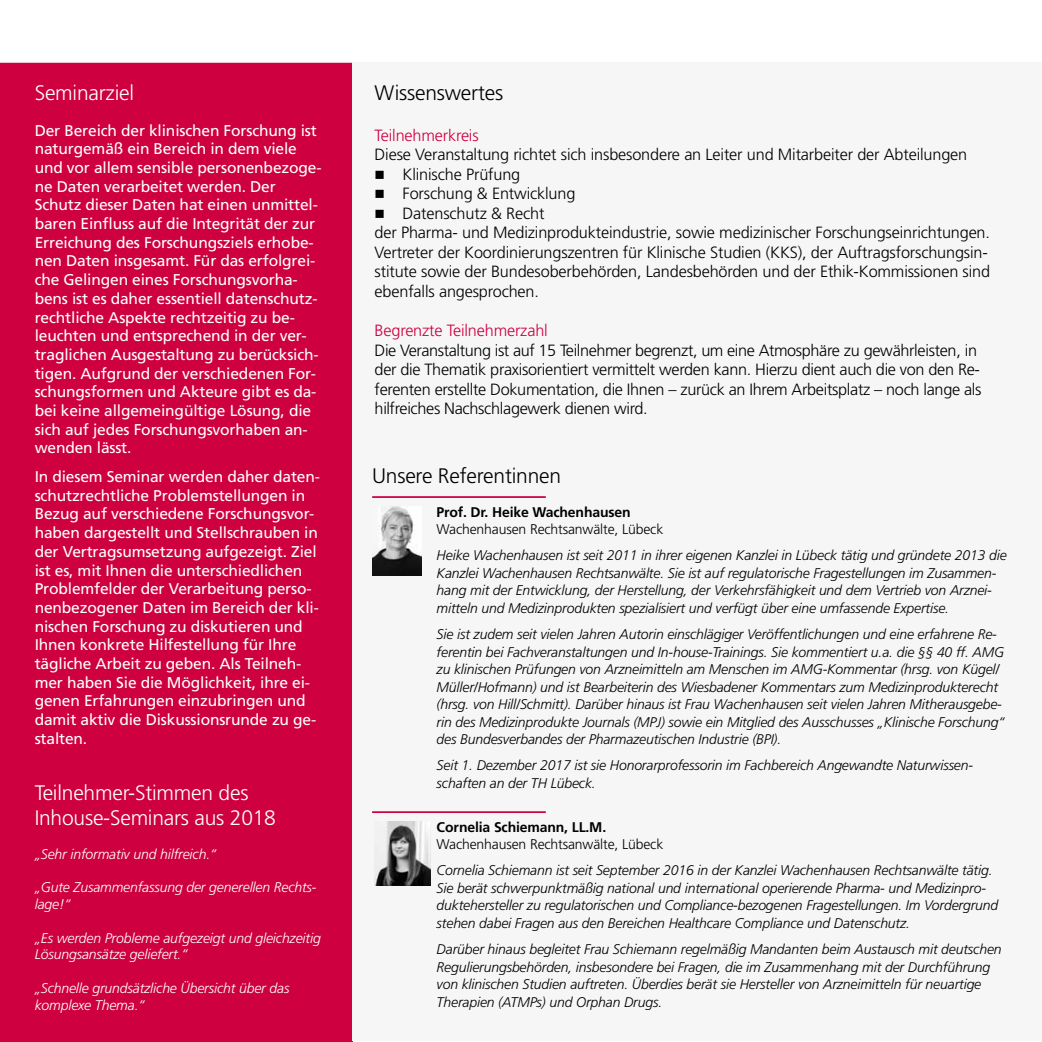
<style>
.page{position:relative;width:1042px;height:1042px;background:#fff}
.page>*{position:absolute;margin:0;border:0;box-sizing:border-box;transform-origin:0 0}
.t1{font:300 21px/25.2px "Frutiger LT Pro";letter-spacing:-.01em;color:#fff}
.t2{font:300 21px "Frutiger LT Pro";letter-spacing:-.01em;color:#000}
.t3{font:300 16.28px/19.6px "Frutiger LT Pro";letter-spacing:-.01em;color:#000}
.t4{font:300 16.28px "Frutiger LT Pro";letter-spacing:-.01em;color:#ce0040}
.t5{font:15.58px/18.7px "Frutiger LT Pro";letter-spacing:-.01em;color:#fff}
.t6{font:italic 300 14px/17.5px "Frutiger LT Pro";letter-spacing:-.01em;color:#000}
.t7{font:italic 300 14px/16.8px "Frutiger LT Pro";letter-spacing:-.01em;color:#fff}
.t8{font:300 14px "Frutiger LT Pro";letter-spacing:-.01em;color:#000}
.t9{font:700 14px "Frutiger LT Pro";letter-spacing:-.01em;color:#000}
</style>
<div class="page">
<hr style="left:0;top:63px;width:1042px;height:1px;background:#ce0040">
<div style="left:0;top:64px;width:352px;height:978px;background:#ce0040"></div>
<div style="left:352px;top:63px;width:690px;height:977px;background:#f6f6f6"></div>
<img style="left:372px;top:506px;width:50px;height:69px">
<hr style="left:372px;top:811px;width:174px;height:2px;background:#ce0040">
<img style="left:375px;top:821px;width:55px;height:65px">
<hr style="left:372px;top:496px;width:174px;height:2px;background:#ce0040">
<h1 class="t1" style="left:35px;top:80px;width:101px">Seminarziel</h1>
<p class="t5" style="left:35px;top:121px;width:288px">Der Bereich der klinischen Forschung ist naturgemäß ein Bereich in dem viele und vor allem sensible personenbezoge&shy;ne Daten verarbeitet werden. Der Schutz dieser Daten hat einen unmittel&shy;baren Einfluss auf die Integrität der zur Erreichung des Forschungsziels erhobe&shy;nen Daten insgesamt. Für das erfolgrei&shy;che Gelingen eines Forschungsvorha&shy;bens ist es daher essentiell datenschutz&shy;rechtliche Aspekte rechtzeitig zu be&shy;leuchten und entsprechend in der ver&shy;traglichen Ausgestaltung zu berücksich&shy;tigen. Aufgrund der verschiedenen For&shy;schungsformen und Akteure gibt es da&shy;bei keine allgemeingültige Lösung, die sich auf jedes Forschungsvorhaben an&shy;wenden lässt.</p>
<p class="t5" style="left:35px;top:467px;width:287px">In diesem Seminar werden daher daten&shy;schutzrechtliche Problemstellungen in Bezug auf verschiedene Forschungsvor&shy;haben dargestellt und Stellschrauben in der Vertragsumsetzung aufgezeigt. Ziel ist es, mit Ihnen die unterschiedlichen Problemfelder der Verarbeitung perso&shy;nenbezogener Daten im Bereich der kli&shy;nischen Forschung zu diskutieren und Ihnen konkrete Hilfestellung für Ihre tägliche Arbeit zu geben. Als Teilneh&shy;mer haben Sie die Möglichkeit, ihre ei&shy;genen Erfahrungen einzubringen und damit aktiv die Diskussionsrunde zu ge&shy;stalten.</p>
<h1 class="t1" style="left:35px;top:780px;width:243px">Teilnehmer-Stimmen des<br>Inhouse-Seminars aus 2018</h1>
<p class="t7" style="left:35px;top:845px;width:183px">„Sehr informativ und hilfreich.“</p>
<p class="t7" style="left:35px;top:879px;width:283px">„Gute Zusammenfassung der generellen Rechts&shy;lage!“</p>
<p class="t7" style="left:35px;top:929px;width:288px">„Es werden Probleme aufgezeigt und gleichzeitig<br>Lösungsansätze geliefert.“</p>
<p class="t7" style="left:35px;top:980px;width:256px">„Schnelle grundsätzliche Übersicht über das komplexe Thema.“</p>
<h1 class="t2" style="left:375px;top:81px;width:130px">Wissenswertes</h1>
<p class="t4" style="left:375px;top:125px;width:106px">Teilnehmerkreis</p>
<p class="t3" style="left:375px;top:145px;width:594px">Diese Veranstaltung richtet sich insbesondere an Leiter und Mitarbeiter der Abteilungen</p>
<p class="t3" style="left:375px;top:164px;width:147px">■ Klinische Prüfung</p>
<p class="t3" style="left:375px;top:184px;width:202px">■ Forschung &amp; Entwicklung</p>
<p class="t3" style="left:375px;top:203px;width:617px">■ Datenschutz &amp; Recht<br>der Pharma- und Medizinprodukteindustrie, sowie medizinischer Forschungseinrichtungen.<br>Vertreter der Koordinierungszentren für Klinische Studien (KKS), der Auftragsforschungsin&shy;stitute sowie der Bundesoberbehörden, Landesbehörden und der Ethik-Kommissionen sind ebenfalls angesprochen.</p>
<p class="t4" style="left:375px;top:321px;width:175px">Begrenzte Teilnehmerzahl</p>
<p class="t3" style="left:375px;top:340px;width:608px">Die Veranstaltung ist auf 15 Teilnehmer begrenzt, um eine Atmosphäre zu gewährleisten, in der die Thematik praxisorientiert vermittelt werden kann. Hierzu dient auch die von den Re&shy;ferenten erstellte Dokumentation, die Ihnen – zurück an Ihrem Arbeitsplatz – noch lange als hilfreiches Nachschlagewerk dienen wird.</p>
<h1 class="t2" style="left:372px;top:463px;width:190px">Unsere Referentinnen</h1>
<p class="t9" style="left:437px;top:503px;width:196px">Prof. Dr. Heike Wachenhausen</p>
<p class="t8" style="left:437px;top:521px;width:228px">Wachenhausen Rechtsanwälte, Lübeck</p>
<p class="t6" style="left:437px;top:547px;width:572px">Heike Wachenhausen ist seit 2011 in ihrer eigenen Kanzlei in Lübeck tätig und gründete 2013 die Kanzlei Wachenhausen Rechtsanwälte. Sie ist auf regulatorische Fragestellungen im Zusammen&shy;hang mit der Entwicklung, der Herstellung, der Verkehrsfähigkeit und dem Vertrieb von Arznei&shy;mitteln und Medizinprodukten spezialisiert und verfügt über eine umfassende Expertise.</p>
<p class="t6" style="left:437px;top:625px;width:569px">Sie ist zudem seit vielen Jahren Autorin einschlägiger Veröffentlichungen und eine erfahrene Re&shy;ferentin bei Fachveranstaltungen und In-house-Trainings. Sie kommentiert u.a. die §§ 40 ff. AMG zu klinischen Prüfungen von Arzneimitteln am Menschen im AMG-Kommentar (hrsg. von Kügel/ Müller/Hofmann) und ist Bearbeiterin des Wiesbadener Kommentars zum Medizinprodukterecht (hrsg. von Hill/Schmitt). Darüber hinaus ist Frau Wachenhausen seit vielen Jahren Mitherausgebe&shy;rin des Medizinprodukte Journals (MPJ) sowie ein Mitglied des Ausschusses „Klinische Forschung“ des Bundesverbandes der Pharmazeutischen Industrie (BPI).</p>
<p class="t6" style="left:437px;top:757px;width:538px">Seit 1. Dezember 2017 ist sie Honorarprofessorin im Fachbereich Angewandte Naturwissen&shy;schaften an der TH Lübeck.</p>
<p class="t9" style="left:437px;top:818px;width:171px">Cornelia Schiemann, LL.M.</p>
<p class="t8" style="left:437px;top:836px;width:228px">Wachenhausen Rechtsanwälte, Lübeck</p>
<p class="t6" style="left:437px;top:862px;width:563px">Cornelia Schiemann ist seit September 2016 in der Kanzlei Wachenhausen Rechtsanwälte tätig.<br>Sie berät schwerpunktmäßig national und international operierende Pharma- und Medizinpro&shy;duktehersteller zu regulatorischen und Compliance-bezogenen Fragestellungen. Im Vordergrund stehen dabei Fragen aus den Bereichen Healthcare Compliance und Datenschutz.</p>
<p class="t6" style="left:437px;top:940px;width:566px">Darüber hinaus begleitet Frau Schiemann regelmäßig Mandanten beim Austausch mit deutschen Regulierungsbehörden, insbesondere bei Fragen, die im Zusammenhang mit der Durchführung von klinischen Studien auftreten. Überdies berät sie Hersteller von Arzneimitteln für neuartige Therapien (ATMPs) und Orphan Drugs.</p>
</div>
